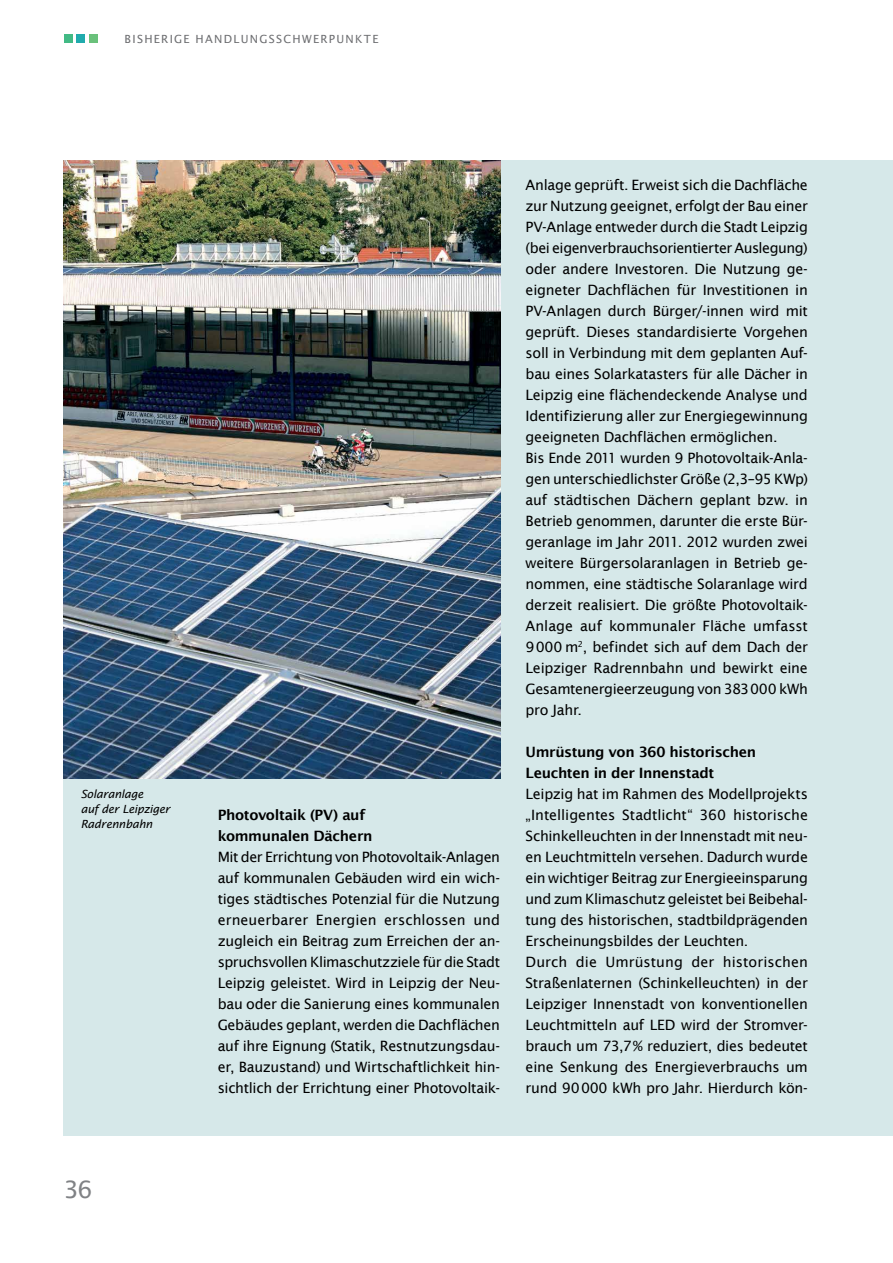
<style>
.page{position:relative;width:893px;height:1263px;background:#fff}
.page>*{position:absolute;margin:0;border:0;box-sizing:border-box;transform-origin:0 0}
.t1{font:24px "Lucida Sans";color:#808285}
.t2{font:14.25px/21px "Lucida Sans";letter-spacing:-.02em;color:#000}
.t3{font:600 14.25px/21px "Lucida Sans";letter-spacing:-.025em;color:#000}
.t4{font:italic 11.25px/15px "Lucida Sans";letter-spacing:-.015em;color:#000}
.t5{font:11.25px "Lucida Sans";letter-spacing:.115em;color:#6d6e71}
</style>
<div class="page">
<div style="left:64px;top:34px;width:8px;height:9px;background:#42ba85"></div>
<div style="left:77px;top:34px;width:8px;height:9px;background:#20abad"></div>
<div style="left:89px;top:34px;width:9px;height:9px;background:#6ac17b"></div>
<div style="left:64px;top:160px;width:829px;height:975px;background:#d6e8e9"></div>
<img style="left:64px;top:160px;width:436px;height:618px">
<p class="t5" style="left:125px;top:32px;width:255px">Bisherige Handlungsschwerpunkte</p>
<p class="t4" style="left:81px;top:787px;width:92px">Solaranlage<br>auf der Leipziger<br>Radrennbahn</p>
<h1 class="t1" style="left:64px;top:1176px;width:30px">36</h1>
<p class="t3" style="left:218px;top:804px;width:156px">Photovoltaik (PV) auf kommunalen Dächern</p>
<p class="t2" style="left:218px;top:846px;width:284px;text-align:justify">Mit der Errichtung von Photovoltaik-Anlagen auf kommunalen Gebäuden wird ein wich&shy;tiges städtisches Potenzial für die Nutzung erneuerbarer Energien erschlossen und zugleich ein Beitrag zum Erreichen der an&shy;spruchsvollen Klimaschutzziele für die Stadt Leipzig geleistet. Wird in Leipzig der Neu&shy;bau oder die Sanierung eines kommunalen Gebäudes geplant, werden die Dachflächen auf ihre Eignung (Statik, Restnutzungsdau&shy;er, Bauzustand) und Wirtschaftlichkeit hin&shy;sichtlich der Errichtung einer Photovoltaik-</p>
<p class="t2" style="left:526px;top:174px;width:284px">Anlage geprüft. Erweist sich die Dachfläche zur Nutzung geeignet, erfolgt der Bau einer PV-Anlage entweder durch die Stadt Leipzig (bei eigenverbrauchsorientierter Auslegung) oder andere Investoren. Die Nutzung ge&shy;eigneter Dachflächen für Investitionen in PV-Anlagen durch Bürger/-innen wird mit geprüft. Dieses standardisierte Vorgehen soll in Verbindung mit dem geplanten Auf&shy;bau eines Solarkatasters für alle Dächer in Leipzig eine flächendeckende Analyse und Identifizierung aller zur Energiegewinnung geeigneten Dachflächen ermöglichen.<br>Bis Ende 2011 wurden 9 Photovoltaik-Anla&shy;gen unterschiedlichster Größe (2,3–95 KWp) auf städtischen Dächern geplant bzw. in Betrieb genommen, darunter die erste Bür&shy;geranlage im Jahr 2011. 2012 wurden zwei weitere Bürgersolaranlagen in Betrieb ge&shy;nommen, eine städtische Solaranlage wird derzeit realisiert. Die größte Photovoltaik-Anlage auf kommunaler Fläche umfasst 9000 m<sup>2</sup>, befindet sich auf dem Dach der Leipziger Radrennbahn und bewirkt eine Gesamtenergieerzeugung von 383000 kWh pro Jahr.</p>
<p class="t3" style="left:526px;top:741px;width:232px">Umrüstung von 360 historischen<br>Leuchten in der Innenstadt</p>
<p class="t2" style="left:526px;top:783px;width:284px">Leipzig hat im Rahmen des Modellprojekts „Intelligentes Stadtlicht“ 360 historische Schinkelleuchten in der Innenstadt mit neu&shy;en Leuchtmitteln versehen. Dadurch wurde ein wichtiger Beitrag zur Energieeinsparung und zum Klimaschutz geleistet bei Beibehal&shy;tung des historischen, stadtbildprägenden Erscheinungsbildes der Leuchten.<br>Durch die Umrüstung der historischen Straßenlaternen (Schinkelleuchten) in der Leipziger Innenstadt von konventionellen Leuchtmitteln auf LED wird der Stromver&shy;brauch um 73,7% reduziert, dies bedeutet eine Senkung des Energieverbrauchs um rund 90000 kWh pro Jahr. Hierdurch kön-</p>
</div>
